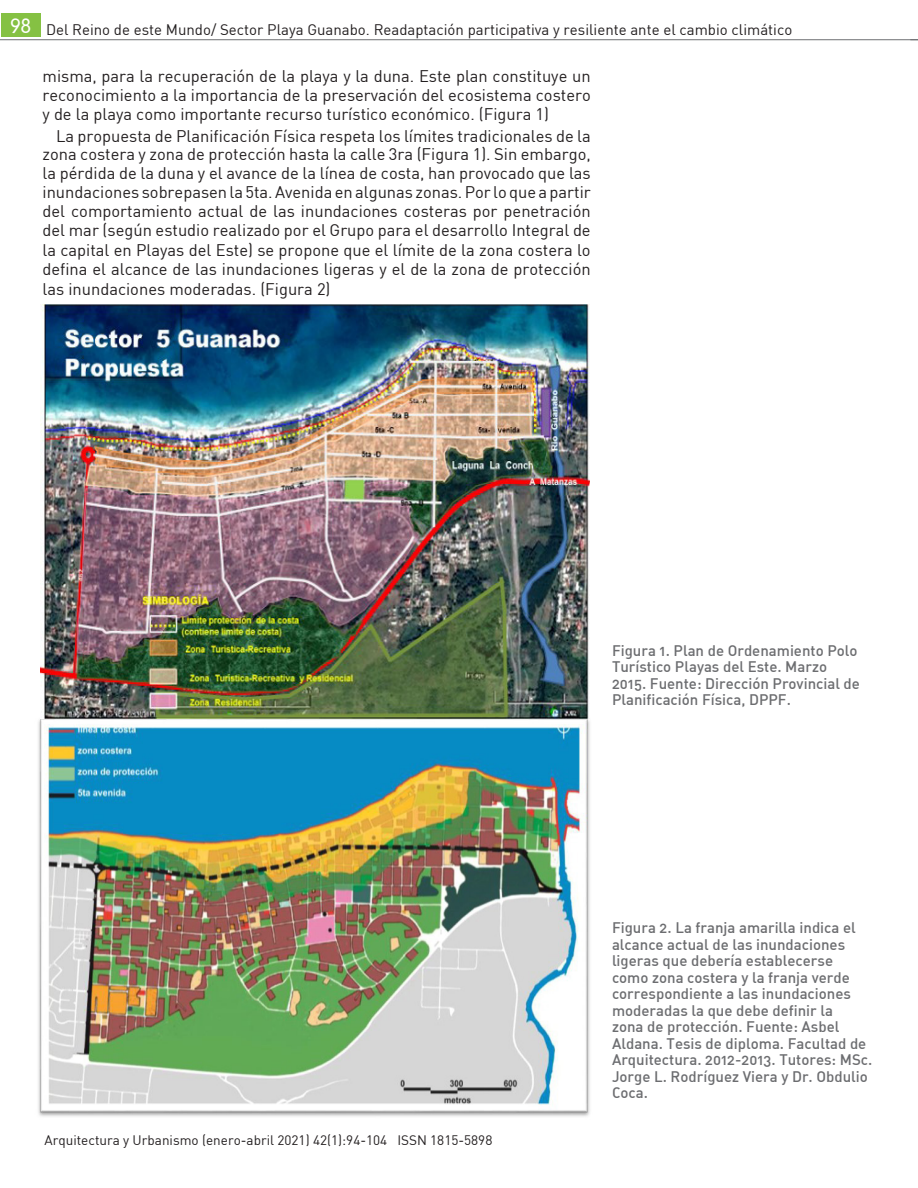
<style>
.page{position:relative;width:918px;height:1188px;background:#fff}
.page>*{position:absolute;margin:0;border:0;box-sizing:border-box;transform-origin:0 0}
.cuerpo_de_texto{font:16.5px/19.2px "DIN";color:#231f20;text-align:justify}
.pie_de_foto{font:15px/16.5px "DIN Medium Alternate";color:#6c6d70}
.t1{font:15px "DIN";color:#231f20}
.t2{font:13.5px "DIN";color:#231f20}
</style>
<div class="page">
<div style="left:1px;top:14px;width:39px;height:23px;background:#84c141"></div>
<hr style="left:0;top:39px;width:918px;height:1px;background:#6c6d70">
<img style="left:38px;top:718px;width:552px;height:399px">
<img style="left:41px;top:304px;width:548px;height:414px">
<p class="t1" style="left:11px;top:20px;width:783px"><sup>98</sup> Del Reino de este Mundo/ Sector Playa Guanabo. Readaptación participativa y resiliente ante el cambio climático</p>
<p class="cuerpo_de_texto" style="left:43px;top:66px;width:550px">misma, para la recuperación de la playa y la duna. Este plan constituye un reconocimiento a la importancia de la preservación del ecosistema costero y de la playa como importante recurso turístico económico. (Figura 1)</p>
<p class="cuerpo_de_texto" style="left:43px;top:126px;width:550px;text-indent:14px">La propuesta de Planificación Física respeta los límites tradicionales de la zona costera y zona de protección hasta la calle 3ra (Figura 1). Sin embargo, la pérdida de la duna y el avance de la línea de costa, han provocado que las inundaciones sobrepasen la 5ta. Avenida en algunas zonas. Por lo que a partir del comportamiento actual de las inundaciones costeras por penetración del mar (según estudio realizado por el Grupo para el desarrollo Integral de la capital en Playas del Este) se propone que el límite de la zona costera lo defina el alcance de las inundaciones ligeras y el de la zona de protección las inundaciones moderadas. (Figura 2)</p>
<p class="t2" style="left:44px;top:1131px;width:449px">Arquitectura y Urbanismo (enero-abril 2021) 42(1):94-104 ISSN 1815-5898</p>
<p class="pie_de_foto" style="left:612px;top:641px;width:250px">Figura 1. Plan de Ordenamiento Polo Turístico Playas del Este. Marzo 2015. Fuente: Dirección Provincial de Planificación Física, DPPF.</p>
<p class="pie_de_foto" style="left:612px;top:919px;width:262px">Figura 2. La franja amarilla indica el alcance actual de las inundaciones ligeras que debería establecerse como zona costera y la franja verde correspondiente a las inundaciones moderadas la que debe definir la<br>zona de protección. Fuente: Asbel Aldana. Tesis de diploma. Facultad de Arquitectura. 2012-2013. Tutores: MSc.<br>Jorge L. Rodríguez Viera y Dr. Obdulio Coca.</p>
</div>
